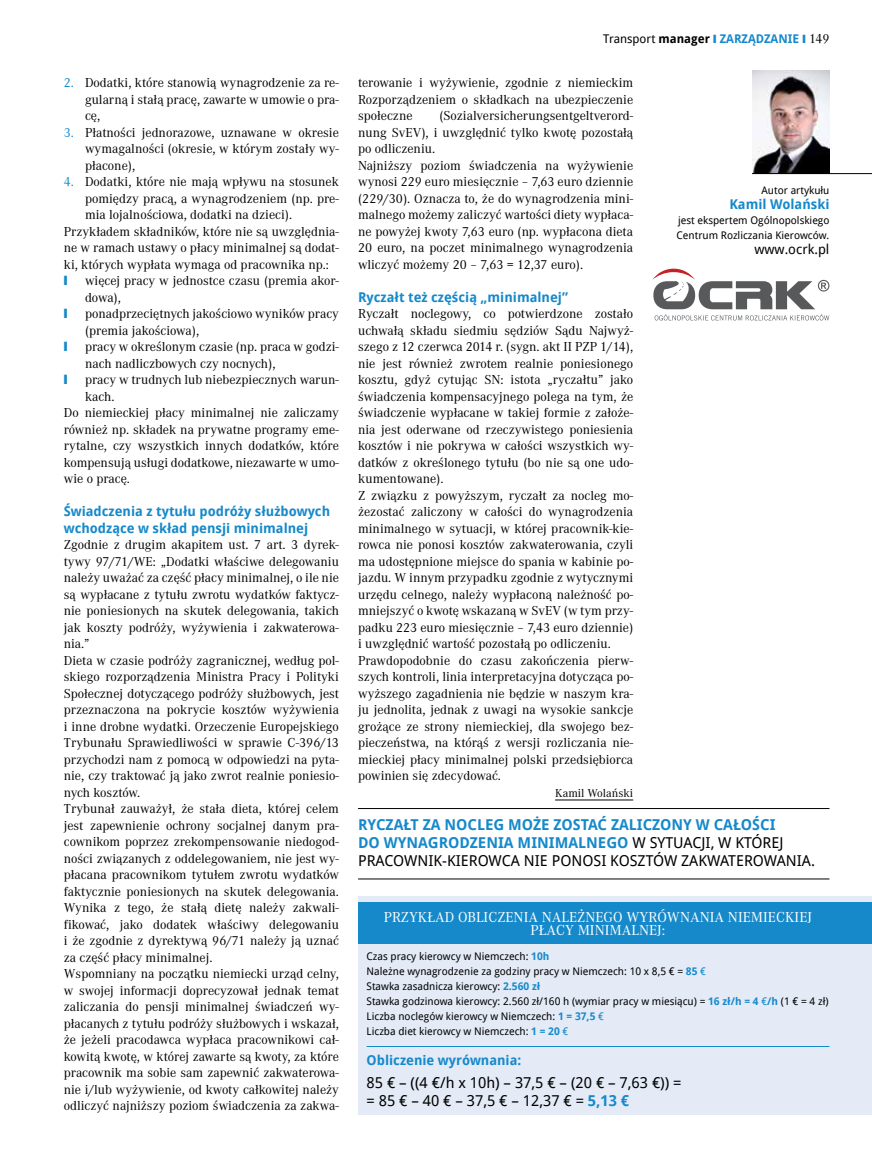
<style>
.page{position:relative;width:872px;height:1170px;background:#fff}
.page>*{position:absolute;margin:0;border:0;box-sizing:border-box;transform-origin:0 0}
.t1{font:700 15px/18px "Droid Sans";color:#1689ca}
.t2{font:15px/13.5px "Corporate ATOT";color:#fff;text-align:center}
.t3{font:15px/18px "Droid Sans";color:#000}
.t4{font:13.5px/16.5px "Corporate ATOT";color:#000}
.t5{font:700 13.5px/16.5px "Droid Sans";color:#1689ca}
.t6{font:13.5px "Droid Sans";color:#000}
.t7{font:700 12px "Droid Sans";color:#1689ca}
.t8{font:12px "Corporate ATOT";color:#000}
.t9{font:10.5px/15px "Droid Sans";color:#000}
.s1{color:#1689ca}
.s2{font-weight:400;color:#000}
.s3{color:#000}
.s4{font-family:"Corporate ATOT";font-weight:400;font-size:13.5px;color:#000}
.s5{font-weight:700;color:#1689ca}
</style>
<div class="page">
<hr style="left:555px;top:799px;width:78px;height:1px;background:#000">
<div style="left:358px;top:896px;width:514px;height:218px;background:#e4ebf7"></div>
<hr style="left:366px;top:1045px;width:463px;height:1px;background:#1689ca">
<div style="left:358px;top:902px;width:514px;height:41px;background:#1689ca"></div>
<hr style="left:358px;top:808px;width:471px;height:1px;background:#000">
<hr style="left:358px;top:878px;width:471px;height:1px;background:#000">
<img style="left:752px;top:70px;width:77px;height:103px">
<hr style="left:752px;top:173px;width:120px;height:1px;background:#000">
<svg style="left:652px;top:269px;width:177px;height:51px"></svg>
<p class="t4" style="left:85px;top:75px;width:255px;text-align:justify;text-indent:-21px"><span class="s1">2.</span> Dodatki, które stanowią wynagrodzenie za re&shy;gularną i stałą pracę, zawarte w umowie o pra&shy;cę,</p>
<p class="t4" style="left:85px;top:124px;width:255px;text-align:justify;text-indent:-21px"><span class="s1">3.</span> Płatności jednorazowe, uznawane w okresie wymagalności (okresie, w którym zostały wy&shy;płacone),</p>
<p class="t4" style="left:64px;top:174px;width:277px"><span class="s1">4.</span> Dodatki, które nie mają wpływu na stosunek</p>
<p class="t4" style="left:85px;top:190px;width:255px">pomiędzy pracą, a wynagrodzeniem (np. pre-</p>
<p class="t4" style="left:85px;top:207px;width:209px">mia lojalnościowa, dodatki na dzieci).</p>
<p class="t4" style="left:64px;top:223px;width:277px">Przykładem składników, które nie są uwzględnia-</p>
<p class="t4" style="left:64px;top:240px;width:277px">ne w ramach ustawy o płacy minimalnej są dodat-</p>
<p class="t4" style="left:64px;top:256px;width:267px">ki, których wypłata wymaga od pracownika np.:</p>
<p class="t4" style="left:85px;top:273px;width:255px">więcej pracy w jednostce czasu (premia akor&shy;dowa),</p>
<p class="t4" style="left:85px;top:306px;width:255px">ponadprzeciętnych jakościowo wyników pracy (premia jakościowa),</p>
<p class="t4" style="left:85px;top:339px;width:255px">pracy w określonym czasie (np. praca w godzi&shy;nach nadliczbowych czy nocnych),</p>
<p class="t4" style="left:85px;top:372px;width:255px">pracy w trudnych lub niebezpiecznych warun-</p>
<p class="t4" style="left:85px;top:388px;width:31px">kach.</p>
<p class="t4" style="left:64px;top:405px;width:277px">Do niemieckiej płacy minimalnej nie zaliczamy</p>
<p class="t4" style="left:64px;top:421px;width:277px">również np. składek na prywatne programy eme-</p>
<p class="t4" style="left:64px;top:438px;width:277px">rytalne, czy wszystkich innych dodatków, które</p>
<p class="t4" style="left:64px;top:454px;width:277px">kompensują usługi dodatkowe, niezawarte w umo-</p>
<p class="t4" style="left:64px;top:471px;width:68px">wie o pracę.</p>
<p class="t5" style="left:64px;top:503px;width:268px">Świadczenia z tytułu podróży służbowych wchodzące w skład pensji minimalnej</p>
<p class="t4" style="left:64px;top:537px;width:277px">Zgodnie z drugim akapitem ust. 7 art. 3 dyrek&shy;tywy 97/71/WE: „Dodatki właściwe delegowaniu należy uważać za część płacy minimalnej, o ile nie są wypłacane z tytułu zwrotu wydatków faktycz&shy;nie poniesionych na skutek delegowania, takich jak koszty podróży, wyżywienia i zakwaterowa&shy;nia.”<br>Dieta w czasie podróży zagranicznej, według pol&shy;skiego rozporządzenia Ministra Pracy i Polityki Społecznej dotyczącego podróży służbowych, jest przeznaczona na pokrycie kosztów wyżywienia i inne drobne wydatki. Orzeczenie Europejskiego Trybunału Sprawiedliwości w sprawie C-396/13 przychodzi nam z pomocą w odpowiedzi na pyta&shy;nie, czy traktować ją jako zwrot realnie poniesio&shy;nych kosztów.<br>Trybunał zauważył, że stała dieta, której celem jest zapewnienie ochrony socjalnej danym pra&shy;cownikom poprzez zrekompensowanie niedogod&shy;ności związanych z oddelegowaniem, nie jest wy&shy;płacana pracownikom tytułem zwrotu wydatków faktycznie poniesionych na skutek delegowania.<br>Wynika z tego, że stałą dietę należy zakwali&shy;fikować, jako dodatek właściwy delegowaniu i że zgodnie z dyrektywą 96/71 należy ją uznać za część płacy minimalnej.<br>Wspomniany na początku niemiecki urząd celny, w swojej informacji doprecyzował jednak temat zaliczania do pensji minimalnej świadczeń wy&shy;płacanych z tytułu podróży służbowych i wskazał, że jeżeli pracodawca wypłaca pracownikowi cał&shy;kowitą kwotę, w której zawarte są kwoty, za które pracownik ma sobie sam zapewnić zakwaterowa&shy;nie i/lub wyżywienie, od kwoty całkowitej należy odliczyć najniższy poziom świadczenia za zakwa-</p>
<p class="t7" style="left:603px;top:31px;width:228px"><span class="s2">Transport</span> <span class="s3">manager</span> ❙ ZARZĄDZANIE ❙ <span class="s4">149</span></p>
<p class="t4" style="left:358px;top:75px;width:277px;text-align:justify">terowanie i wyżywienie, zgodnie z niemieckim Rozporządzeniem o składkach na ubezpieczenie społeczne</p>
<p class="t4" style="left:358px;top:108px;width:277px;text-indent:81px">(Sozialversicherungsentgeltverord&shy;nung SvEV), i uwzględnić tylko kwotę pozostałą po odliczeniu.<br>Najniższy poziom świadczenia na wyżywienie wynosi 229 euro miesięcznie – 7,63 euro dziennie (229/30). Oznacza to, że do wynagrodzenia mini&shy;malnego możemy zaliczyć wartości diety wypłaca&shy;ne powyżej kwoty 7,63 euro (np. wypłacona dieta 20 euro, na poczet minimalnego wynagrodzenia wliczyć możemy 20 – 7,63 = 12,37 euro).</p>
<p class="t5" style="left:358px;top:288px;width:211px">Ryczałt też częścią „minimalnej”</p>
<p class="t4" style="left:358px;top:306px;width:277px">Ryczałt noclegowy, co potwierdzone zostało uchwałą składu siedmiu sędziów Sądu Najwyż&shy;szego z 12 czerwca 2014 r. (sygn. akt II PZP 1/14), nie jest również zwrotem realnie poniesionego kosztu, gdyż cytując SN: istota „ryczałtu” jako świadczenia kompensacyjnego polega na tym, że świadczenie wypłacane w takiej formie z założe&shy;nia jest oderwane od rzeczywistego poniesienia kosztów i nie pokrywa w całości wszystkich wy&shy;datków z określonego tytułu (bo nie są one udo&shy;kumentowane).<br>Z związku z powyższym, ryczałt za nocleg mo&shy;żezostać zaliczony w całości do wynagrodzenia minimalnego w sytuacji, w której pracownik-kie&shy;rowca nie ponosi kosztów zakwaterowania, czyli ma udostępnione miejsce do spania w kabinie po&shy;jazdu. W innym przypadku zgodnie z wytycznymi urzędu celnego, należy wypłaconą należność po&shy;mniejszyć o kwotę wskazaną w SvEV (w tym przy&shy;padku 223 euro miesięcznie – 7,43 euro dziennie) i uwzględnić wartość pozostałą po odliczeniu.<br>Prawdopodobnie do czasu zakończenia pierw&shy;szych kontroli, linia interpretacyjna dotycząca po&shy;wyższego zagadnienia nie będzie w naszym kra&shy;ju jednolita, jednak z uwagi na wysokie sankcje grożące ze strony niemieckiej, dla swojego bez&shy;pieczeństwa, na którąś z wersji rozliczania nie&shy;mieckiej płacy minimalnej polski przedsiębiorca powinien się zdecydować.</p>
<p class="t8" style="left:555px;top:786px;width:80px">Kamil Wolański</p>
<p class="t9" style="left:761px;top:183px;width:69px">Autor artykułu</p>
<p class="t5" style="left:729px;top:196px;width:102px">Kamil Wolański</p>
<p class="t9" style="left:676px;top:213px;width:154px">jest ekspertem Ogólnopolskiego<br>Centrum Rozliczania Kierowców.</p>
<p class="t6" style="left:754px;top:241px;width:76px">www.ocrk.pl</p>
<p class="t1" style="left:358px;top:815px;width:458px">RYCZAŁT ZA NOCLEG MOŻE ZOSTAĆ ZALICZONY W CAŁOŚCI<br>DO WYNAGRODZENIA MINIMALNEGO <span class="s2">W SYTUACJI, W KTÓREJ<br>PRACOWNIK-KIEROWCA NIE PONOSI KOSZTÓW ZAKWATEROWANIA.</span></p>
<p class="t2" style="left:384px;top:910px;width:430px">PRZYKŁAD OBLICZENIA NALEŻNEGO WYRÓWNANIA NIEMIECKIEJ<br>PŁACY MINIMALNEJ:</p>
<p class="t9" style="left:366px;top:949px;width:463px">Czas pracy kierowcy w Niemczech: <span class="s5">10h<br></span>Należne wynagrodzenie za godziny pracy w Niemczech: 10 x 8,5 € = <span class="s5">85</span> <span class="s1">€<br></span>Stawka zasadnicza kierowcy: <span class="s5">2.560 zł<br></span>Stawka godzinowa kierowcy: 2.560 zł/160 h (wymiar pracy w miesiącu) = <span class="s5">16 zł/h = 4</span> <span class="s1">€</span><span class="s5">/h</span> (1 € = 4 zł)<br>Liczba noclegów kierowcy w Niemczech: <span class="s5">1 = 37,5</span> <span class="s1">€<br></span>Liczba diet kierowcy w Niemczech: <span class="s5">1 = 20</span> <span class="s1">€</span></p>
<p class="t5" style="left:366px;top:1052px;width:156px">Obliczenie wyrównania:</p>
<p class="t3" style="left:366px;top:1073px;width:316px">85 € – ((4 €/h x 10h) – 37,5 € – (20 € – 7,63 €)) = = 85 € – 40 € – 37,5 € – 12,37 € = <span class="s5">5,13 €</span></p>
</div>
